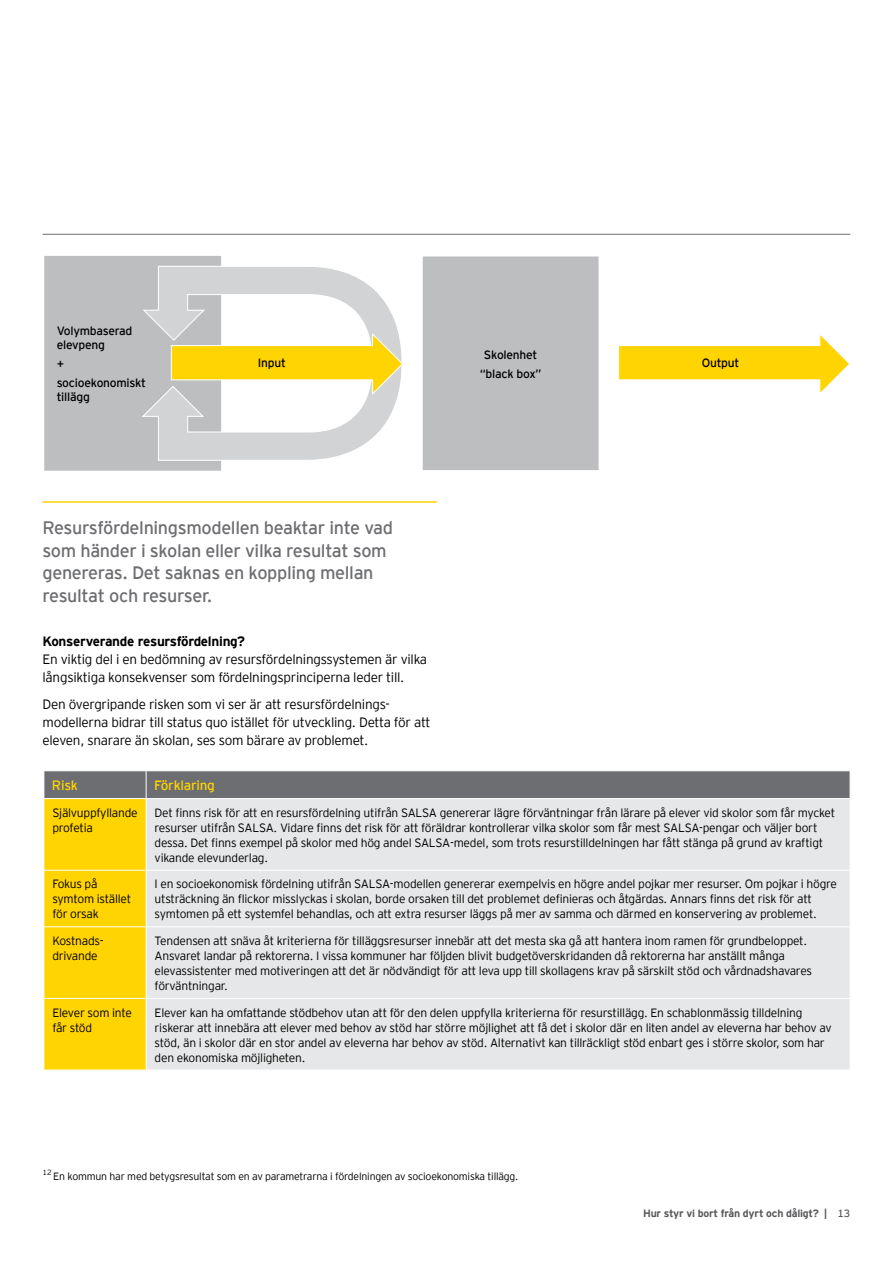
<style>
.page{position:relative;width:893px;height:1263px;background:#fff}
.page>*{position:absolute;margin:0;border:0;box-sizing:border-box;transform-origin:0 0}
.t1{font:18px/22.5px "EY Interstate";letter-spacing:-.02em;color:#6d6e71}
.t2{font:300 13.5px/18px "EY Interstate";letter-spacing:-.02em;color:#000}
.t3{font:700 13.5px "EY Interstate";letter-spacing:-.02em;color:#000}
.t4{font:13.5px "EY Interstate";letter-spacing:-.02em;color:#ffd400}
.t5{font:300 12px/15px "EY Interstate";letter-spacing:-.02em;color:#000}
.t6{font:12px/18.9px "EY Interstate";letter-spacing:-.02em;color:#000}
.t7{font:300 10.5px "EY Interstate";letter-spacing:-.02em;color:#000}
.t8{font:700 10.5px "EY Interstate";letter-spacing:-.02em;color:#58595b}
.s1{font-weight:400}
</style>
<div class="page">
<hr style="left:43px;top:234px;width:807px;height:1px;background:#6d6e71">
<hr style="left:43px;top:501px;width:394px;height:2px;background:#ffd400">
<svg style="left:44px;top:771px;width:806px;height:299px;background:#dedac3"></svg>
<hr style="left:44px;top:798px;width:102px;height:1px;background:#fff">
<hr style="left:146px;top:798px;width:704px;height:1px;background:#fff">
<div style="left:44px;top:255px;width:178px;height:216px;background:#bcbec0"></div>
<div style="left:44px;top:255px;width:178px;height:216px;border:1px solid #fff"></div>
<div style="left:422px;top:256px;width:177px;height:215px;background:#bcbec0"></div>
<div style="left:422px;top:256px;width:177px;height:215px;border:1px solid #fff"></div>
<svg style="left:142px;top:265px;width:256px;height:196px"></svg>
<svg style="left:170px;top:332px;width:232px;height:64px"></svg>
<svg style="left:619px;top:335px;width:230px;height:58px"></svg>
<p class="t6" style="left:57px;top:323px;width:77px;line-height:14.4px">Volymbaserad elevpeng</p>
<p class="t6" style="left:57px;top:354px;width:91px">+ socioekonomiskt</p>
<p class="t6" style="left:57px;top:387px;width:35px">tillägg</p>
<p class="t6" style="left:480px;top:344px;width:63px;text-align:center">Skolenhet “black box”</p>
<p class="t6" style="left:258px;top:353px;width:29px">Input</p>
<p class="t6" style="left:702px;top:353px;width:39px">Output</p>
<h1 class="t1" style="left:43px;top:516px;width:352px">Resursfördelningsmodellen beaktar inte vad som händer i skolan eller vilka resultat som genereras. Det saknas en koppling mellan resultat och resurser.</h1>
<p class="t3" style="left:43px;top:631px;width:204px">Konserverande resursfördelning?</p>
<p class="t2" style="left:43px;top:649px;width:386px">En viktig del i en bedömning av resursfördelningssystemen är vilka långsiktiga konsekvenser som fördelningsprinciperna leder till.</p>
<p class="t2" style="left:43px;top:694px;width:390px">Den övergripande risken som vi ser är att resursfördelnings&shy;modellerna bidrar till status quo istället för utveckling. Detta för att eleven, snarare än skolan, ses som bärare av problemet.</p>
<p class="t4" style="left:52px;top:776px;width:28px">Risk</p>
<p class="t4" style="left:154px;top:776px;width:62px">Förklaring</p>
<p class="t5" style="left:52px;top:804px;width:87px">Självuppfyllande profetia</p>
<p class="t5" style="left:155px;top:804px;width:682px">Det finns risk för att en resursfördelning utifrån SALSA genererar lägre förväntningar från lärare på elever vid skolor som får mycket resurser utifrån SALSA. Vidare finns det risk för att föräldrar kontrollerar vilka skolor som får mest SALSA-pengar och väljer bort dessa. Det finns exempel på skolor med hög andel SALSA-medel, som trots resurstilldelningen har fått stänga på grund av kraftigt vikande elevunderlag.</p>
<p class="t5" style="left:52px;top:876px;width:80px">Fokus på symtom istället för orsak</p>
<p class="t5" style="left:155px;top:876px;width:684px">I en socioekonomisk fördelning utifrån SALSA-modellen genererar exempelvis en högre andel pojkar mer resurser. Om pojkar i högre utsträckning än flickor misslyckas i skolan, borde orsaken till det problemet definieras och åtgärdas. Annars finns det risk för att symtomen på ett systemfel behandlas, och att extra resurser läggs på mer av samma och därmed en konservering av problemet.</p>
<p class="t5" style="left:52px;top:932px;width:53px">Kostnads&shy;drivande</p>
<p class="t5" style="left:155px;top:932px;width:659px">Tendensen att snäva åt kriterierna för tilläggsresurser innebär att det mesta ska gå att hantera inom ramen för grundbeloppet.<br>Ansvaret landar på rektorerna. I vissa kommuner har följden blivit budgetöverskridanden då rektorerna har anställt många elevassistenter med motiveringen att det är nödvändigt för att leva upp till skollagens krav på särskilt stöd och vårdnadshavares förväntningar.</p>
<p class="t5" style="left:52px;top:1004px;width:81px">Elever som inte får stöd</p>
<p class="t5" style="left:155px;top:1004px;width:678px">Elever kan ha omfattande stödbehov utan att för den delen uppfylla kriterierna för resurstillägg. En schablonmässig tilldelning riskerar att innebära att elever med behov av stöd har större möjlighet att få det i skolor där en liten andel av eleverna har behov av stöd, än i skolor där en stor andel av eleverna har behov av stöd. Alternativt kan tillräckligt stöd enbart ges i större skolor, som har den ekonomiska möjligheten.</p>
<p class="t7" style="left:43px;top:1169px;width:477px"><sup>12</sup> En kommun har med betygsresultat som en av parametrarna i fördelningen av socioekonomiska tillägg.</p>
<p class="t8" style="left:643px;top:1206px;width:209px">Hur styr vi bort från dyrt och dåligt? | <span class="s1">13</span></p>
</div>
